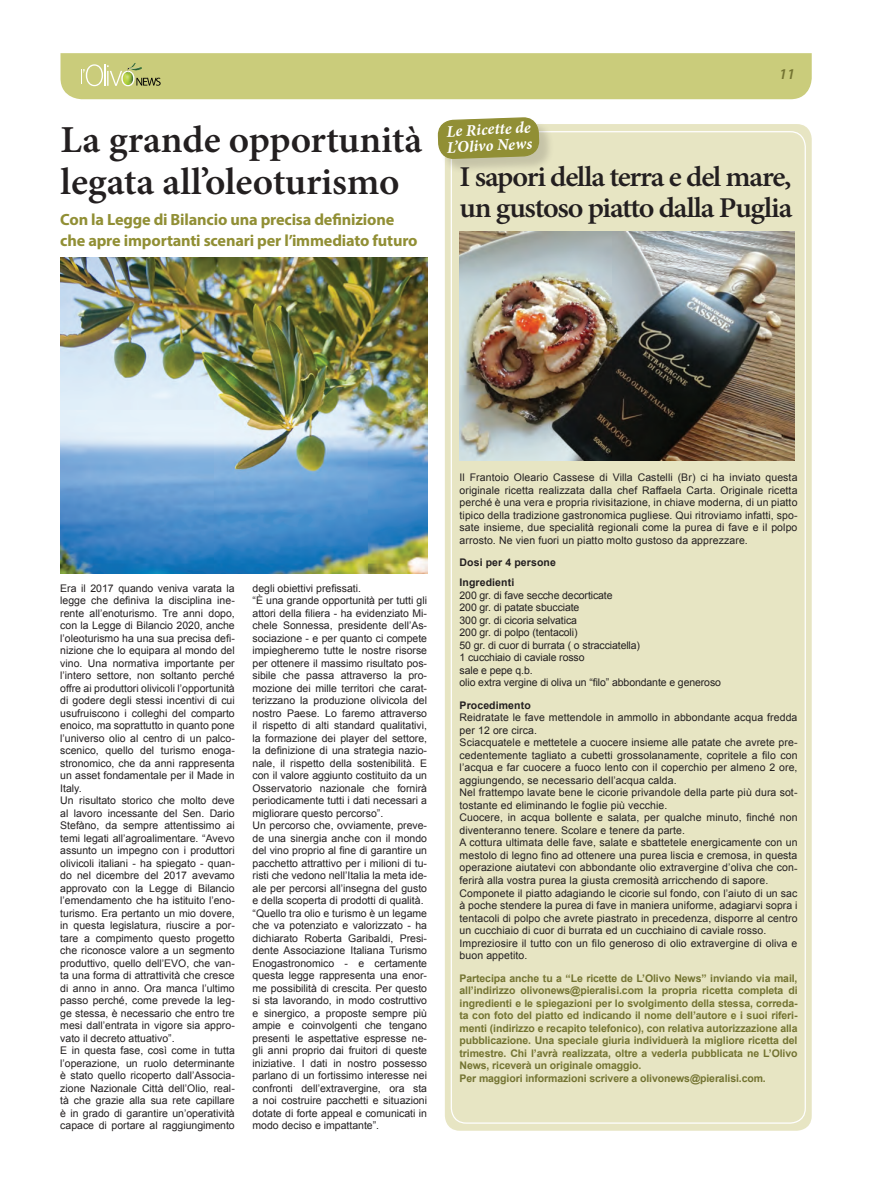
<style>
.page{position:relative;width:872px;height:1191px;background:#fff}
.page>*{position:absolute;margin:0;border:0;box-sizing:border-box;transform-origin:0 0}
.t1{font:600 38.12px/42.5px "Minion Pro";letter-spacing:-.005em;color:#231f20}
.t2{font:600 28.75px/31.2px "Minion Pro";letter-spacing:-.04em;color:#231f20;scale:1.05 1}
.t3{font:700 16.25px/21.2px "Myriad Pro";letter-spacing:-.01em;color:#918f35}
.t4{font:italic 700 16.25px/16.2px "Minion Pro";color:#fff}
.t5{font:italic 600 15px "Myriad Pro";color:#737331}
.t6{font:10.5px/12.5px "Arial";color:#231f20}
.t7{font:700 10.5px/12.5px "Arial";letter-spacing:-.01em;color:#737331}
.t8{font:700 10.5px/20px "Arial";letter-spacing:.01em;color:#231f20}
</style>
<div class="page">
<div style="left:445px;top:124px;width:366px;height:1006px;background:#e7e5c3;border-radius:15px"></div>
<svg style="left:60px;top:53px;width:751px;height:162px"></svg>
<img style="left:459px;top:231px;width:336px;height:230px">
<img style="left:60px;top:257px;width:367px;height:316px">
<h1 class="t1" style="left:61px;top:118px;width:363px">La grande opportunità legata all’oleoturismo</h1>
<h3 class="t3" style="left:60px;top:208px;width:359px">Con la Legge di Bilancio una precisa definizione che apre importanti scenari per l’immediato futuro</h3>
<h3 class="t4" style="left:445px;top:123px;width:87px;rotate:-3deg">Le Ricette de<br>L’Olivo News</h3>
<h3 class="t5" style="left:779px;top:65px;width:17px">11</h3>
<h2 class="t2" style="left:459px;top:161px;width:318px">I sapori della terra e del mare, un gustoso piatto dalla Puglia</h2>
<p class="t6" style="left:60px;top:582px;width:176px">Era il 2017 quando veniva varata la legge che definiva la disciplina ine&shy;rente all’enoturismo. Tre anni dopo, con la Legge di Bilancio 2020, anche l’oleoturismo ha una sua precisa defi&shy;nizione che lo equipara al mondo del vino. Una normativa importante per l’intero settore, non soltanto perché offre ai produttori olivicoli l’opportunità di godere degli stessi incentivi di cui usufruiscono i colleghi del comparto enoico, ma soprattutto in quanto pone l’universo olio al centro di un palco&shy;scenico, quello del turismo enoga&shy;stronomico, che da anni rappresenta un asset fondamentale per il Made in Italy.<br>Un risultato storico che molto deve al lavoro incessante del Sen. Dario Stefàno, da sempre attentissimo ai temi legati all’agroalimentare. “Avevo assunto un impegno con i produttori olivicoli italiani - ha spiegato - quan&shy;do nel dicembre del 2017 avevamo approvato con la Legge di Bilancio l’emendamento che ha istituito l’eno&shy;turismo. Era pertanto un mio dovere, in questa legislatura, riuscire a por&shy;tare a compimento questo progetto che riconosce valore a un segmento produttivo, quello dell’EVO, che van&shy;ta una forma di attrattività che cresce di anno in anno. Ora manca l’ultimo passo perché, come prevede la leg&shy;ge stessa, è necessario che entro tre mesi dall’entrata in vigore sia appro&shy;vato il decreto attuativo”.<br>E in questa fase, così come in tutta l’operazione, un ruolo determinante è stato quello ricoperto dall’Associa&shy;zione Nazionale Città dell’Olio, real&shy;tà che grazie alla sua rete capillare è in grado di garantire un’operatività capace di portare al raggiungimento</p>
<p class="t6" style="left:252px;top:582px;width:176px">degli obiettivi prefissati.<br>“È una grande opportunità per tutti gli attori della filiera - ha evidenziato Mi&shy;chele Sonnessa, presidente dell’As&shy;sociazione - e per quanto ci compete impiegheremo tutte le nostre risorse per ottenere il massimo risultato pos&shy;sibile che passa attraverso la pro&shy;mozione dei mille territori che carat&shy;terizzano la produzione olivicola del nostro Paese. Lo faremo attraverso il rispetto di alti standard qualitativi, la formazione dei player del settore, la definizione di una strategia nazio&shy;nale, il rispetto della sostenibilità. E con il valore aggiunto costituito da un Osservatorio nazionale che fornirà periodicamente tutti i dati necessari a migliorare questo percorso”.<br>Un percorso che, ovviamente, preve&shy;de una sinergia anche con il mondo del vino proprio al fine di garantire un pacchetto attrattivo per i milioni di tu&shy;risti che vedono nell’Italia la meta ide&shy;ale per percorsi all’insegna del gusto e della scoperta di prodotti di qualità. “Quello tra olio e turismo è un legame che va potenziato e valorizzato - ha dichiarato Roberta Garibaldi, Presi&shy;dente Associazione Italiana Turismo Enogastronomico - e certamente questa legge rappresenta una enor&shy;me possibilità di crescita. Per questo si sta lavorando, in modo costruttivo e sinergico, a proposte sempre più ampie e coinvolgenti che tengano presenti le aspettative espresse ne&shy;gli anni proprio dai fruitori di queste iniziative. I dati in nostro possesso parlano di un fortissimo interesse nei confronti dell’extravergine, ora sta a noi costruire pacchetti e situazioni dotate di forte appeal e comunicati in modo deciso e impattante”.</p>
<p class="t6" style="left:459px;top:471px;width:339px;text-align:justify">Il Frantoio Oleario Cassese di Villa Castelli (Br) ci ha inviato questa originale ricetta realizzata dalla chef Raffaela Carta. Originale ricetta perché è una vera e propria rivisitazione, in chiave moderna, di un piatto tipico della tradizione gastronomica pugliese. Qui ritroviamo infatti, spo&shy;sate insieme, due specialità regionali come la purea di fave e il polpo arrosto. Ne vien fuori un piatto molto gustoso da apprezzare.</p>
<p class="t8" style="left:459px;top:553px;width:98px">Dosi per 4 persone<br>Ingredienti</p>
<p class="t6" style="left:459px;top:589px;width:263px">200 gr. di fave secche decorticate<br>200 gr. di patate sbucciate<br>300 gr. di cicoria selvatica<br>200 gr. di polpo (tentacoli)<br>50 gr. di cuor di burrata ( o stracciatella)<br>1 cucchiaio di caviale rosso<br>sale e pepe q.b.<br>olio extra vergine di oliva un “filo” abbondante e generoso</p>
<p class="t8" style="left:459px;top:695px;width:73px">Procedimento</p>
<p class="t6" style="left:459px;top:711px;width:339px">Reidratate le fave mettendole in ammollo in abbondante acqua fredda per 12 ore circa.<br>Sciacquatele e mettetele a cuocere insieme alle patate che avrete pre&shy;cedentemente tagliato a cubetti grossolanamente, copritele a filo con l’acqua e far cuocere a fuoco lento con il coperchio per almeno 2 ore, aggiungendo, se necessario dell’acqua calda.<br>Nel frattempo lavate bene le cicorie privandole della parte più dura sot&shy;tostante ed eliminando le foglie più vecchie.<br>Cuocere, in acqua bollente e salata, per qualche minuto, finché non diventeranno tenere. Scolare e tenere da parte.<br>A cottura ultimata delle fave, salate e sbattetele energicamente con un mestolo di legno fino ad ottenere una purea liscia e cremosa, in questa operazione aiutatevi con abbondante olio extravergine d’oliva che con&shy;ferirà alla vostra purea la giusta cremosità arricchendo di sapore.<br>Componete il piatto adagiando le cicorie sul fondo, con l’aiuto di un sac à poche stendere la purea di fave in maniera uniforme, adagiarvi sopra i tentacoli di polpo che avrete piastrato in precedenza, disporre al centro un cucchiaio di cuor di burrata ed un cucchiaino di caviale rosso.<br>Impreziosire il tutto con un filo generoso di olio extravergine di oliva e buon appetito.</p>
<p class="t7" style="left:459px;top:972px;width:339px">Partecipa anche tu a “Le ricette de L’Olivo News” inviando via mail, all’indirizzo olivonews@pieralisi.com la propria ricetta completa di ingredienti e le spiegazioni per lo svolgimento della stessa, correda&shy;ta con foto del piatto ed indicando il nome dell’autore e i suoi riferi&shy;menti (indirizzo e recapito telefonico), con relativa autorizzazione alla pubblicazione. Una speciale giuria individuerà la migliore ricetta del trimestre. Chi l’avrà realizzata, oltre a vederla pubblicata ne L’Olivo News, riceverà un originale omaggio.<br>Per maggiori informazioni scrivere a olivonews@pieralisi.com.</p>
</div>
